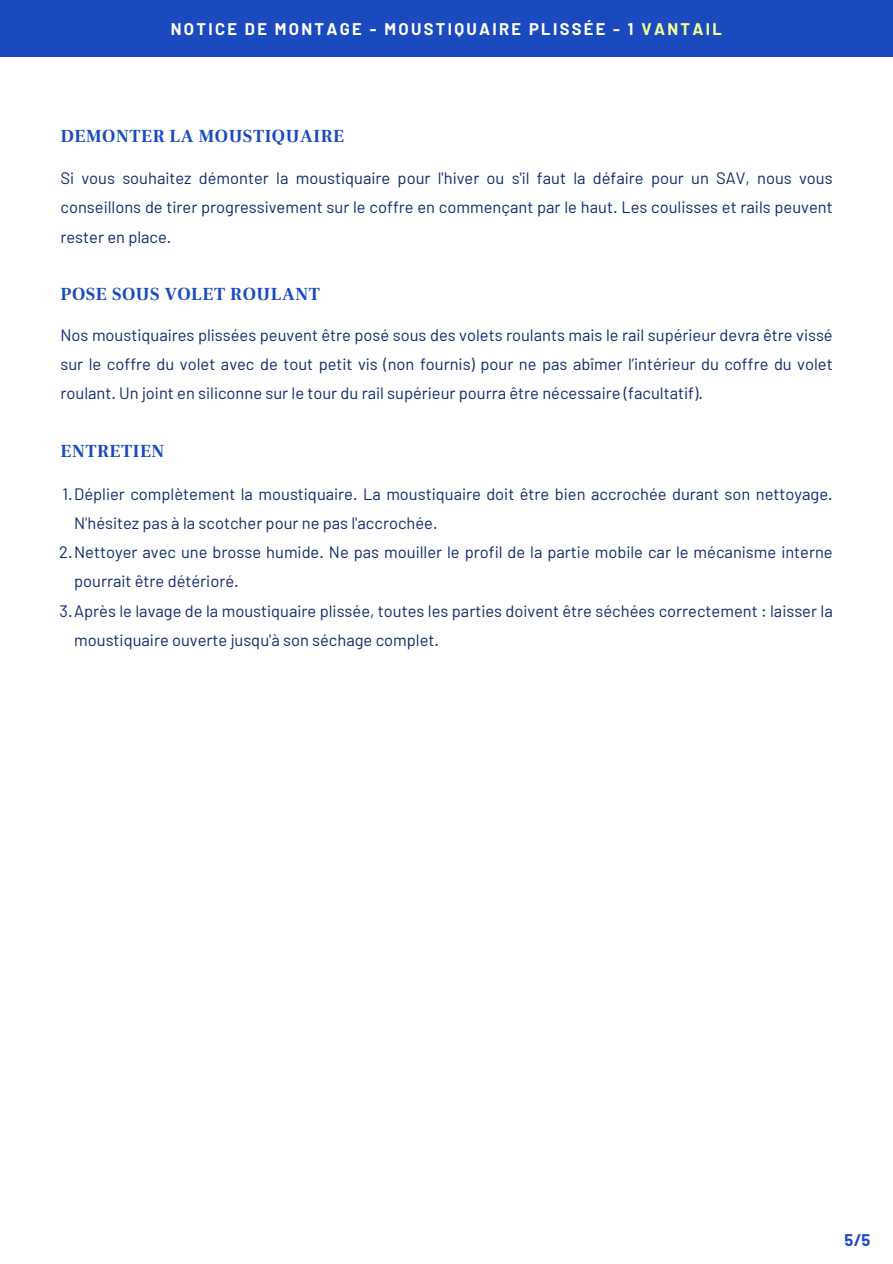
<style>
.page{position:relative;width:893px;height:1264px;background:#fff}
.page>*{position:absolute;margin:0;border:0;box-sizing:border-box;transform-origin:0 0}
.t1{font:700 18px "Frank Ruhl Libre";letter-spacing:.03em;color:#1b4abf}
.t2{font:16.5px/29.2px "Barlow";color:#0f296b;text-align:justify}
.t3{font:700 16.5px "Barlow";letter-spacing:.14em;color:#fff}
.t4{font:700 16.5px "Barlow";color:#1b4abf}
.s1{color:#f7ff99}
</style>
<div class="page">
<div style="left:0;top:0;width:892px;height:56px;background:#1b4abf"></div>
<p class="t3" style="left:171px;top:18px;width:552px">NOTICE DE MONTAGE - MOUSTIQUAIRE PLISSÉE - 1 <span class="s1">VANTAIL</span></p>
<p class="t1" style="left:60px;top:125px;width:285px">DEMONTER LA MOUSTIQUAIRE</p>
<p class="t2" style="left:60px;top:163px;width:773px">Si vous souhaitez démonter la moustiquaire pour l'hiver ou s'il faut la défaire pour un SAV, nous vous conseillons de tirer progressivement sur le coffre en commençant par le haut. Les coulisses et rails peuvent rester en place.</p>
<p class="t1" style="left:60px;top:283px;width:261px">POSE SOUS VOLET ROULANT</p>
<p class="t2" style="left:60px;top:320px;width:773px">Nos moustiquaires plissées peuvent être posé sous des volets roulants mais le rail supérieur devra être vissé sur le coffre du volet avec de tout petit vis (non fournis) pour ne pas abîmer l’intérieur du coffre du volet roulant. Un joint en siliconne sur le tour du rail supérieur pourra être nécessaire (facultatif).</p>
<p class="t1" style="left:60px;top:440px;width:105px">ENTRETIEN</p>
<p class="t2" style="left:62px;top:478px;width:771px">1.Déplier complètement la moustiquaire. La moustiquaire doit être bien accrochée durant son nettoyage.</p>
<p class="t2" style="left:74px;top:507px;width:365px">N'hésitez pas à la scotcher pour ne pas l'accrochée.</p>
<p class="t2" style="left:59px;top:537px;width:775px">2.Nettoyer avec une brosse humide. Ne pas mouiller le profil de la partie mobile car le mécanisme interne</p>
<p class="t2" style="left:74px;top:566px;width:166px">pourrait être détérioré.</p>
<p class="t2" style="left:59px;top:595px;width:774px">3.Après le lavage de la moustiquaire plissée, toutes les parties doivent être séchées correctement : laisser la</p>
<p class="t2" style="left:74px;top:624px;width:366px">moustiquaire ouverte jusqu'à son séchage complet.</p>
<p class="t4" style="left:844px;top:1229px;width:28px">5/5</p>
</div>
